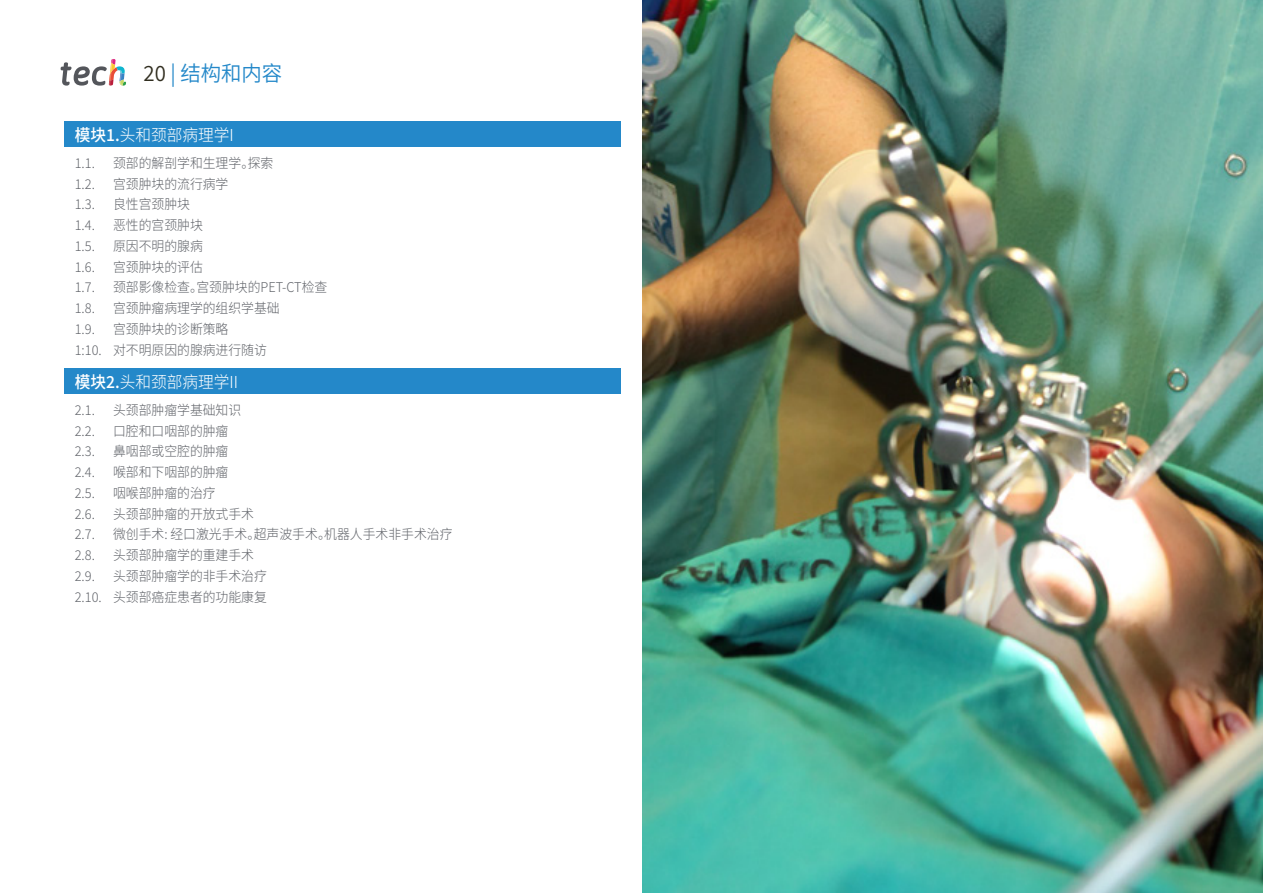
<style>
.page{position:relative;width:1263px;height:893px;background:#fff}
.page>*{position:absolute;margin:0;border:0;box-sizing:border-box;transform-origin:0 0}
.t1{font:21px "Source Han Sans CN";color:#2488c9}
.t2{font:300 16.5px "Source Han Sans CN";color:#fff;scale:.95 1}
.t3{font:300 13.5px/20.7px "Source Han Sans CN";color:#61646a;text-align:center;scale:.95 1}
.s1{color:#312e20}
.s2{font-weight:500}
</style>
<div class="page">
<div style="left:64px;top:121px;width:557px;height:26px;background:#2488c9"></div>
<div style="left:64px;top:368px;width:557px;height:26px;background:#2488c9"></div>
<svg style="left:61px;top:59px;width:65px;height:27px"></svg>
<img style="left:642px;top:0;width:621px;height:893px">
<h1 class="t1" style="left:144px;top:61px;width:140px"><span class="s1">20</span> | 结构和内容</h1>
<p class="t2" style="left:75px;top:125px;width:169px"><span class="s2">模块1.</span>头和颈部病理学I</p>
<p class="t3" style="left:75px;top:153px;width:23px">1.1.</p>
<p class="t3" style="left:113px;top:153px;width:170px">颈部的解剖学和生理学。探索</p>
<p class="t3" style="left:75px;top:174px;width:23px">1.2.</p>
<p class="t3" style="left:113px;top:174px;width:123px">宫颈肿块的流行病学</p>
<p class="t3" style="left:75px;top:194px;width:23px">1.3.</p>
<p class="t3" style="left:113px;top:194px;width:82px">良性宫颈肿块</p>
<p class="t3" style="left:75px;top:215px;width:23px">1.4.</p>
<p class="t3" style="left:113px;top:215px;width:96px">恶性的宫颈肿块</p>
<p class="t3" style="left:75px;top:236px;width:23px">1.5.</p>
<p class="t3" style="left:113px;top:236px;width:96px">原因不明的腺病</p>
<p class="t3" style="left:75px;top:257px;width:23px">1.6.</p>
<p class="t3" style="left:113px;top:257px;width:96px">宫颈肿块的评估</p>
<p class="t3" style="left:75px;top:277px;width:23px">1.7.</p>
<p class="t3" style="left:113px;top:277px;width:227px">颈部影像检查。宫颈肿块的PET-CT检查</p>
<p class="t3" style="left:75px;top:298px;width:23px">1.8.</p>
<p class="t3" style="left:113px;top:298px;width:177px">宫颈肿瘤病理学的组织学基础</p>
<p class="t3" style="left:75px;top:319px;width:23px">1.9.</p>
<p class="t3" style="left:75px;top:319px;width:204px">宫颈肿块的诊断策略<br>1:10. 对不明原因的腺病进行随访</p>
<p class="t2" style="left:75px;top:372px;width:173px"><span class="s2">模块2.</span>头和颈部病理学II</p>
<p class="t3" style="left:75px;top:400px;width:23px">2.1.</p>
<p class="t3" style="left:113px;top:400px;width:136px">头颈部肿瘤学基础知识</p>
<p class="t3" style="left:75px;top:421px;width:23px">2.2.</p>
<p class="t3" style="left:113px;top:421px;width:123px">口腔和口咽部的肿瘤</p>
<p class="t3" style="left:75px;top:441px;width:23px">2.3.</p>
<p class="t3" style="left:113px;top:441px;width:123px">鼻咽部或空腔的肿瘤</p>
<p class="t3" style="left:75px;top:462px;width:23px">2.4.</p>
<p class="t3" style="left:113px;top:462px;width:123px">喉部和下咽部的肿瘤</p>
<p class="t3" style="left:75px;top:483px;width:23px">2.5.</p>
<p class="t3" style="left:113px;top:483px;width:110px">咽喉部肿瘤的治疗</p>
<p class="t3" style="left:75px;top:504px;width:23px">2.6.</p>
<p class="t3" style="left:113px;top:504px;width:150px">头颈部肿瘤的开放式手术</p>
<p class="t3" style="left:75px;top:524px;width:23px">2.7.</p>
<p class="t3" style="left:113px;top:524px;width:359px">微创手术: 经口激光手术。超声波手术。机器人手术非手术治疗</p>
<p class="t3" style="left:75px;top:545px;width:23px">2.8.</p>
<p class="t3" style="left:113px;top:545px;width:150px">头颈部肿瘤学的重建手术</p>
<p class="t3" style="left:75px;top:566px;width:23px">2.9.</p>
<p class="t3" style="left:75px;top:566px;width:204px;text-align:right">头颈部肿瘤学的非手术治疗<br>2.10. 头颈部癌症患者的功能康复</p>
</div>
